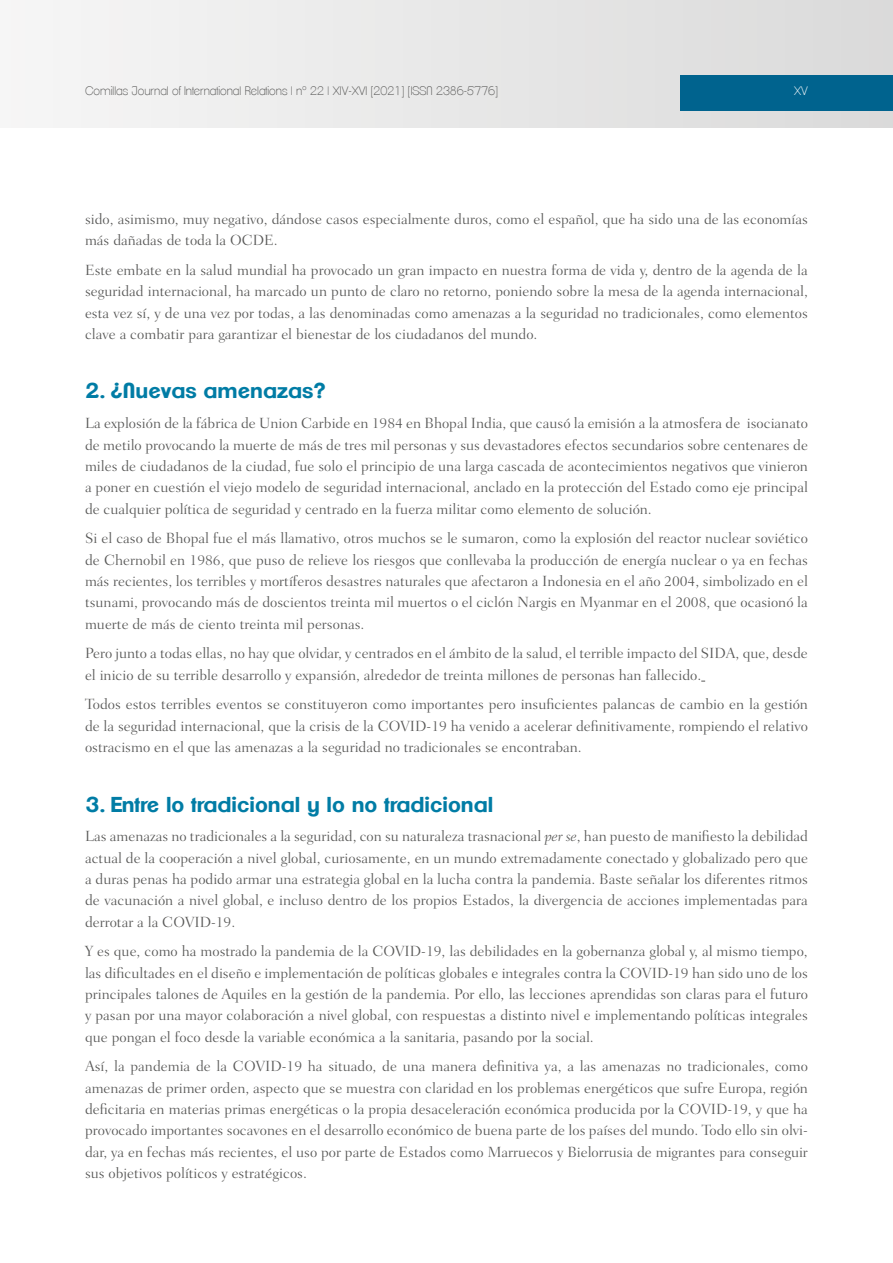
<style>
.page{position:relative;width:893px;height:1263px;background:#fff}
.page>*{position:absolute;margin:0;border:0;box-sizing:border-box;transform-origin:0 0}
.t1{font:700 21px "Clemente P Dam";color:#007ca5}
.Normal_wrd_11{font:300 15px/21.3px "Fairfield LH";color:#575756;text-align:justify}
.t2{font:200 12px "Clemente P Dac";color:#575756}
.t3{font:200 12px "Clemente P Dac";color:#fff}
.s1{font-style:italic}
</style>
<div class="page">
<div style="left:0;top:0;width:893px;height:128px;background:linear-gradient(to right,#f6f6f6,#dadada)"></div>
<div style="left:680px;top:75px;width:213px;height:36px;background:#00638e"></div>
<p class="t2" style="left:85px;top:83px;width:414px">Comillas Journal of International Relations | nº 22 | XIV-XVI [2021] [ISSN 2386-5776]</p>
<p class="t3" style="left:794px;top:83px;width:15px">XV</p>
<p class="Normal_wrd_11" style="left:85px;top:208px;width:724px">sido, asimismo, muy negativo, dándose casos especialmente duros, como el español, que ha sido una de las economías más dañadas de toda la OCDE.</p>
<p class="Normal_wrd_11" style="left:85px;top:259px;width:724px">Este embate en la salud mundial ha provocado un gran impacto en nuestra forma de vida y, dentro de la agenda de la seguridad internacional, ha marcado un punto de claro no retorno, poniendo sobre la mesa de la agenda internacional, esta vez sí, y de una vez por todas, a las denominadas como amenazas a la seguridad no tradicionales, como elementos clave a combatir para garantizar el bienestar de los ciudadanos del mundo.</p>
<p class="t1" style="left:85px;top:378px;width:242px">2. ¿Nuevas amenazas?</p>
<p class="Normal_wrd_11" style="left:85px;top:413px;width:724px">La explosión de la fábrica de Union Carbide en 1984 en Bhopal India, que causó la emisión a la atmosfera de isocianato de metilo provocando la muerte de más de tres mil personas y sus devastadores efectos secundarios sobre centenares de miles de ciudadanos de la ciudad, fue solo el principio de una larga cascada de acontecimientos negativos que vinieron a poner en cuestión el viejo modelo de seguridad internacional, anclado en la protección del Estado como eje principal de cualquier política de seguridad y centrado en la fuerza militar como elemento de solución.</p>
<p class="Normal_wrd_11" style="left:85px;top:528px;width:724px">Si el caso de Bhopal fue el más llamativo, otros muchos se le sumaron, como la explosión del reactor nuclear soviético de Chernobil en 1986, que puso de relieve los riesgos que conllevaba la producción de energía nuclear o ya en fechas más recientes, los terribles y mortíferos desastres naturales que afectaron a Indonesia en el año 2004, simbolizado en el tsunami, provocando más de doscientos treinta mil muertos o el ciclón Nargis en Myanmar en el 2008, que ocasionó la muerte de más de ciento treinta mil personas.</p>
<p class="Normal_wrd_11" style="left:85px;top:643px;width:724px">Pero junto a todas ellas, no hay que olvidar, y centrados en el ámbito de la salud, el terrible impacto del SIDA, que, desde el inicio de su terrible desarrollo y expansión, alrededor de treinta millones de personas han fallecido.</p>
<p class="Normal_wrd_11" style="left:85px;top:694px;width:724px">Todos estos terribles eventos se constituyeron como importantes pero insuficientes palancas de cambio en la gestión de la seguridad internacional, que la crisis de la COVID-19 ha venido a acelerar definitivamente, rompiendo el relativo ostracismo en el que las amenazas a la seguridad no tradicionales se encontraban.</p>
<p class="t1" style="left:85px;top:791px;width:410px">3. Entre lo tradicional y lo no tradicional</p>
<p class="Normal_wrd_11" style="left:85px;top:826px;width:724px">Las amenazas no tradicionales a la seguridad, con su naturaleza trasnacional <span class="s1">per se</span>, han puesto de manifiesto la debilidad actual de la cooperación a nivel global, curiosamente, en un mundo extremadamente conectado y globalizado pero que a duras penas ha podido armar una estrategia global en la lucha contra la pandemia. Baste señalar los diferentes ritmos de vacunación a nivel global, e incluso dentro de los propios Estados, la divergencia de acciones implementadas para derrotar a la COVID-19.</p>
<p class="Normal_wrd_11" style="left:85px;top:941px;width:724px">Y es que, como ha mostrado la pandemia de la COVID-19, las debilidades en la gobernanza global y, al mismo tiempo, las dificultades en el diseño e implementación de políticas globales e integrales contra la COVID-19 han sido uno de los principales talones de Aquiles en la gestión de la pandemia. Por ello, las lecciones aprendidas son claras para el futuro y pasan por una mayor colaboración a nivel global, con respuestas a distinto nivel e implementando políticas integrales que pongan el foco desde la variable económica a la sanitaria, pasando por la social.</p>
<p class="Normal_wrd_11" style="left:85px;top:1056px;width:724px">Así, la pandemia de la COVID-19 ha situado, de una manera definitiva ya, a las amenazas no tradicionales, como amenazas de primer orden, aspecto que se muestra con claridad en los problemas energéticos que sufre Europa, región deficitaria en materias primas energéticas o la propia desaceleración económica producida por la COVID-19, y que ha provocado importantes socavones en el desarrollo económico de buena parte de los países del mundo. Todo ello sin olvi&shy;dar, ya en fechas más recientes, el uso por parte de Estados como Marruecos y Bielorrusia de migrantes para conseguir sus objetivos políticos y estratégicos.</p>
</div>
